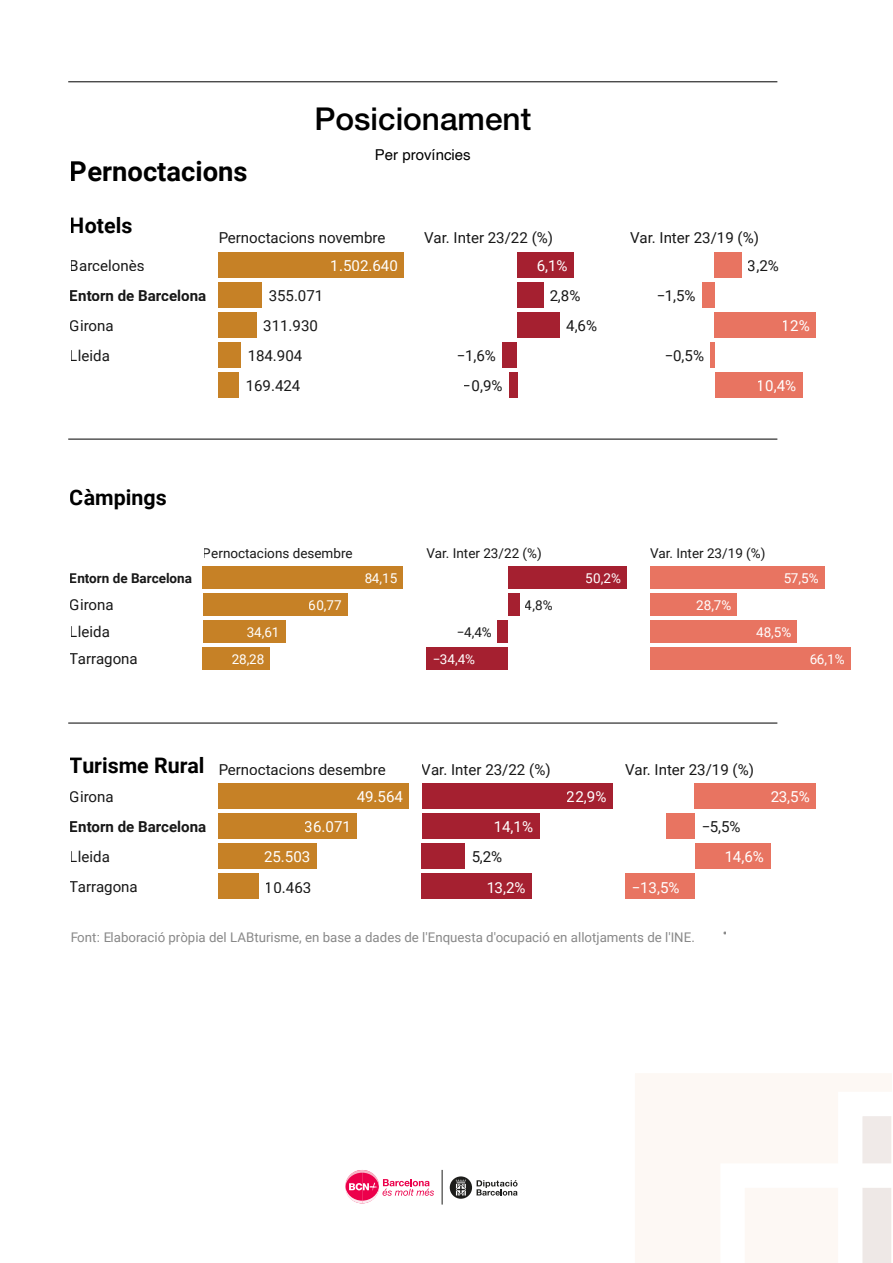
<style>
.page{position:relative;width:893px;height:1263px;background:#fff}
.page>*{position:absolute;margin:0;border:0;box-sizing:border-box;transform-origin:0 0}
.t1{font:500 31.5px "Helvetica Neue LT Std";color:#000}
.t2{font:700 27.3px "Roboto";color:#000}
.t3{font:700 21.45px "Roboto";color:#000}
.t4{font:15.15px "Roboto";color:#181818}
.t5{font:15.15px "Roboto";color:#fff}
.t6{font:700 15.15px "Roboto";color:#181818}
.t7{font:15px "Helvetica";color:#000}
.t8{font:15px "Roboto";color:#fff}
.t9{font:13.8px "Roboto";color:#888}
.t10{font:13.5px "Roboto";color:#181818}
.t11{font:13.5px "Roboto";color:#fff}
.t12{font:700 13.5px "Roboto";color:#181818}
.t13{font:13.35px "Roboto";color:#888}
</style>
<div class="page">
<div style="left:635px;top:1074px;width:256px;height:189px;background:#fdf8f4"></div>
<svg style="left:708px;top:1079px;width:183px;height:184px"></svg>
<svg style="left:450px;top:1176px;width:68px;height:23px"></svg>
<hr style="left:442px;top:1170px;width:1px;height:34px;background:#1d1d1b">
<svg style="left:345px;top:1170px;width:89px;height:33px"></svg>
<hr style="left:68px;top:81px;width:709px;height:1px;background:#000">
<hr style="left:68px;top:439px;width:709px;height:1px;background:#000">
<hr style="left:68px;top:723px;width:709px;height:1px;background:#000">
<div style="left:218px;top:252px;width:186px;height:25px;background:#c68126"></div>
<div style="left:517px;top:252px;width:57px;height:25px;background:#a52030"></div>
<div style="left:715px;top:252px;width:27px;height:25px;background:#e87461"></div>
<div style="left:218px;top:282px;width:44px;height:25px;background:#c68126"></div>
<div style="left:517px;top:282px;width:26px;height:25px;background:#a52030"></div>
<div style="left:702px;top:282px;width:13px;height:25px;background:#e87461"></div>
<div style="left:218px;top:312px;width:39px;height:25px;background:#c68126"></div>
<div style="left:517px;top:312px;width:43px;height:25px;background:#a52030"></div>
<div style="left:715px;top:312px;width:101px;height:25px;background:#e87461"></div>
<div style="left:218px;top:342px;width:23px;height:26px;background:#c68126"></div>
<div style="left:502px;top:342px;width:15px;height:26px;background:#a52030"></div>
<div style="left:710px;top:342px;width:5px;height:26px;background:#e87461"></div>
<div style="left:218px;top:373px;width:21px;height:25px;background:#c68126"></div>
<div style="left:509px;top:373px;width:8px;height:25px;background:#a52030"></div>
<div style="left:715px;top:373px;width:87px;height:25px;background:#e87461"></div>
<div style="left:218px;top:783px;width:191px;height:25px;background:#c68126"></div>
<div style="left:422px;top:783px;width:191px;height:25px;background:#a52030"></div>
<div style="left:695px;top:783px;width:121px;height:25px;background:#e87461"></div>
<div style="left:218px;top:813px;width:139px;height:25px;background:#c68126"></div>
<div style="left:422px;top:813px;width:117px;height:25px;background:#a52030"></div>
<div style="left:666px;top:813px;width:29px;height:25px;background:#e87461"></div>
<div style="left:218px;top:844px;width:99px;height:25px;background:#c68126"></div>
<div style="left:422px;top:844px;width:43px;height:25px;background:#a52030"></div>
<div style="left:695px;top:844px;width:75px;height:25px;background:#e87461"></div>
<div style="left:218px;top:874px;width:41px;height:25px;background:#c68126"></div>
<div style="left:422px;top:874px;width:110px;height:25px;background:#a52030"></div>
<div style="left:625px;top:874px;width:70px;height:25px;background:#e87461"></div>
<div style="left:203px;top:566px;width:200px;height:23px;background:#c68126"></div>
<div style="left:508px;top:566px;width:119px;height:23px;background:#a52030"></div>
<div style="left:650px;top:566px;width:174px;height:23px;background:#e87461"></div>
<div style="left:203px;top:593px;width:144px;height:23px;background:#c68126"></div>
<div style="left:508px;top:593px;width:11px;height:23px;background:#a52030"></div>
<div style="left:650px;top:593px;width:87px;height:23px;background:#e87461"></div>
<div style="left:203px;top:620px;width:82px;height:23px;background:#c68126"></div>
<div style="left:497px;top:620px;width:11px;height:23px;background:#a52030"></div>
<div style="left:650px;top:620px;width:147px;height:23px;background:#e87461"></div>
<div style="left:203px;top:647px;width:67px;height:23px;background:#c68126"></div>
<div style="left:427px;top:647px;width:81px;height:23px;background:#a52030"></div>
<div style="left:650px;top:647px;width:200px;height:23px;background:#e87461"></div>
<h2 class="t2" style="left:70px;top:152px;width:179px">Pernoctacions</h2>
<h1 class="t1" style="left:314px;top:100px;width:218px">Posicionament</h1>
<p class="t7" style="left:375px;top:143px;width:97px">Per províncies</p>
<h3 class="t3" style="left:70px;top:210px;width:64px">Hotels</h3>
<p class="t4" style="left:218px;top:227px;width:169px">Pernoctacions novembre</p>
<p class="t4" style="left:424px;top:227px;width:130px">Var. Inter 23/22 (%)</p>
<p class="t4" style="left:630px;top:227px;width:130px">Var. Inter 23/19 (%)</p>
<p class="t4" style="left:70px;top:255px;width:76px">Barcelonès</p>
<p class="t5" style="left:331px;top:255px;width:69px">1.502.640</p>
<p class="t5" style="left:537px;top:255px;width:32px">6,1%</p>
<p class="t4" style="left:748px;top:255px;width:32px">3,2%</p>
<p class="t6" style="left:70px;top:285px;width:138px">Entorn de Barcelona</p>
<p class="t4" style="left:269px;top:285px;width:56px">355.071</p>
<p class="t4" style="left:549px;top:285px;width:32px">2,8%</p>
<p class="t4" style="left:656px;top:285px;width:41px">−1,5%</p>
<p class="t4" style="left:70px;top:315px;width:46px">Girona</p>
<p class="t4" style="left:263px;top:315px;width:56px">311.930</p>
<p class="t4" style="left:566px;top:315px;width:32px">4,6%</p>
<p class="t5" style="left:782px;top:315px;width:29px">12%</p>
<p class="t4" style="left:70px;top:345px;width:42px">Lleida</p>
<p class="t4" style="left:248px;top:345px;width:56px">184.904</p>
<p class="t4" style="left:456px;top:345px;width:41px">−1,6%</p>
<p class="t4" style="left:665px;top:345px;width:41px">−0,5%</p>
<p class="t4" style="left:246px;top:375px;width:56px">169.424</p>
<p class="t4" style="left:463px;top:375px;width:41px">−0,9%</p>
<p class="t5" style="left:757px;top:375px;width:41px">10,4%</p>
<p class="t8" style="left:743px;top:368px;width:41px">27,5%</p>
<h3 class="t3" style="left:70px;top:482px;width:98px">Càmpings</h3>
<p class="t10" style="left:203px;top:544px;width:151px">Pernoctacions desembre</p>
<p class="t10" style="left:427px;top:544px;width:117px">Var. Inter 23/22 (%)</p>
<p class="t10" style="left:650px;top:544px;width:117px">Var. Inter 23/19 (%)</p>
<p class="t12" style="left:70px;top:569px;width:124px">Entorn de Barcelona</p>
<p class="t11" style="left:364px;top:569px;width:34px">84,15</p>
<p class="t11" style="left:586px;top:569px;width:37px">50,2%</p>
<p class="t11" style="left:783px;top:569px;width:37px">57,5%</p>
<p class="t4" style="left:70px;top:594px;width:46px">Girona</p>
<p class="t11" style="left:309px;top:596px;width:34px">60,77</p>
<p class="t10" style="left:525px;top:596px;width:29px">4,8%</p>
<p class="t11" style="left:696px;top:596px;width:37px">28,7%</p>
<p class="t4" style="left:70px;top:621px;width:42px">Lleida</p>
<p class="t11" style="left:247px;top:623px;width:34px">34,61</p>
<p class="t10" style="left:456px;top:623px;width:37px">−4,4%</p>
<p class="t11" style="left:756px;top:623px;width:37px">48,5%</p>
<p class="t4" style="left:70px;top:648px;width:70px">Tarragona</p>
<p class="t11" style="left:232px;top:650px;width:34px">28,28</p>
<p class="t11" style="left:432px;top:650px;width:44px">−34,4%</p>
<p class="t11" style="left:809px;top:650px;width:37px">66,1%</p>
<h3 class="t3" style="left:70px;top:750px;width:136px">Turisme Rural</h3>
<p class="t4" style="left:218px;top:758px;width:169px">Pernoctacions desembre</p>
<p class="t4" style="left:422px;top:758px;width:130px">Var. Inter 23/22 (%)</p>
<p class="t4" style="left:625px;top:758px;width:130px">Var. Inter 23/19 (%)</p>
<p class="t4" style="left:70px;top:786px;width:46px">Girona</p>
<p class="t5" style="left:357px;top:786px;width:48px">49.564</p>
<p class="t5" style="left:567px;top:786px;width:41px">22,9%</p>
<p class="t5" style="left:770px;top:786px;width:41px">23,5%</p>
<p class="t6" style="left:70px;top:816px;width:138px">Entorn de Barcelona</p>
<p class="t5" style="left:305px;top:816px;width:48px">36.071</p>
<p class="t5" style="left:494px;top:816px;width:41px">14,1%</p>
<p class="t4" style="left:701px;top:816px;width:41px">−5,5%</p>
<p class="t4" style="left:70px;top:846px;width:42px">Lleida</p>
<p class="t5" style="left:264px;top:846px;width:48px">25.503</p>
<p class="t4" style="left:471px;top:846px;width:32px">5,2%</p>
<p class="t5" style="left:724px;top:846px;width:41px">14,6%</p>
<p class="t4" style="left:70px;top:876px;width:70px">Tarragona</p>
<p class="t4" style="left:265px;top:877px;width:48px">10.463</p>
<p class="t5" style="left:486px;top:877px;width:41px">13,2%</p>
<p class="t5" style="left:631px;top:877px;width:50px">−13,5%</p>
<p class="t9" style="left:722px;top:923px;width:6px">•</p>
<p class="t13" style="left:70px;top:928px;width:626px">Font: Elaboració pròpia del LABturisme, en base a dades de l'Enquesta d'ocupació en allotjaments de l'INE.</p>
</div>
